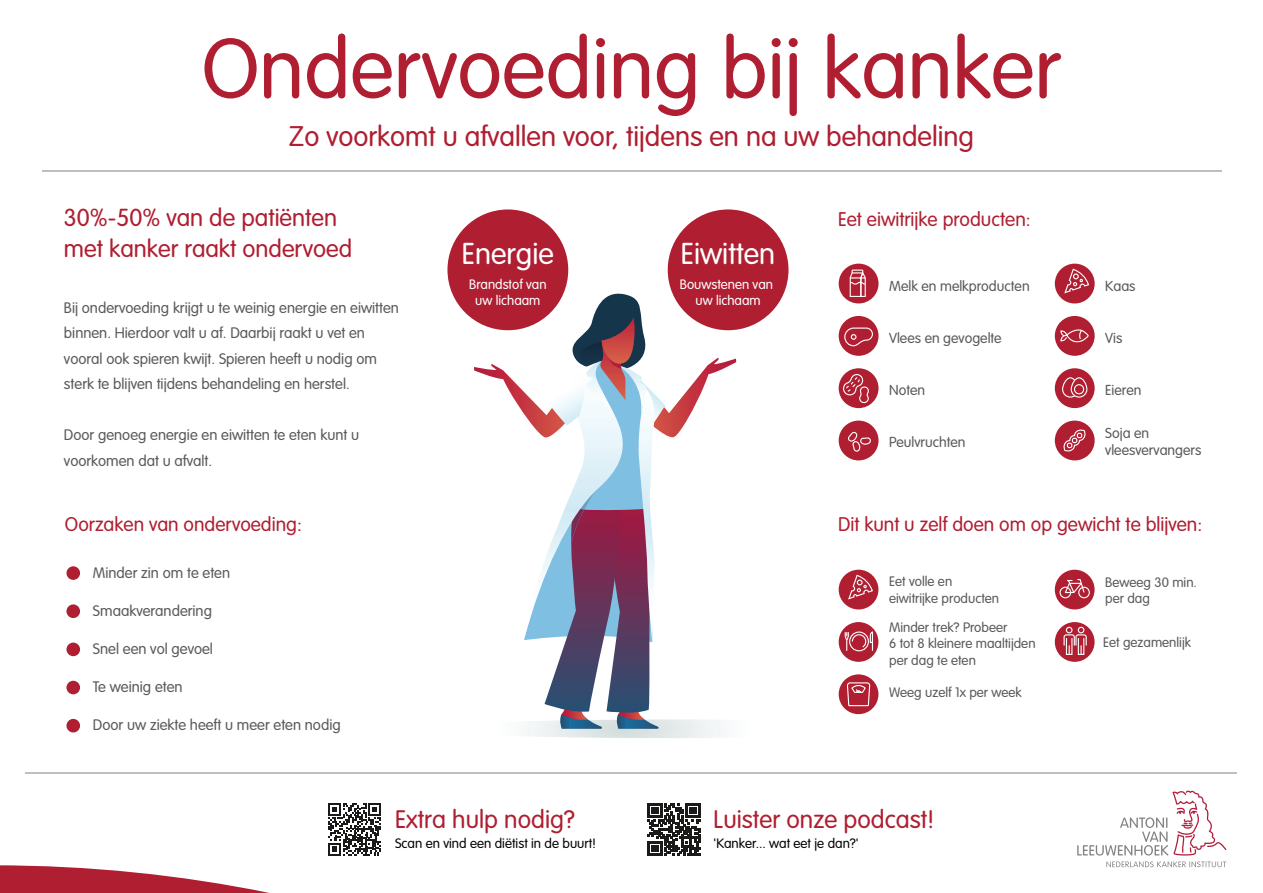
<style>
.page{position:relative;width:1263px;height:893px;background:#fff}
.page>*{position:absolute;margin:0;border:0;box-sizing:border-box;transform-origin:0 0}
.t1{font:300 83.4px "VAG Rounded Std";color:#af1e31}
.t2{font:300 29.7px "VAG Rounded Std";color:#fff}
.t3{font:300 27.9px "VAG Rounded Std";color:#af1e31}
.t4{font:300 24.9px "VAG Rounded Std";color:#af1e31}
.t5{font:300 24.3px/32px "VAG Rounded Std";color:#af1e31}
.t6{font:300 19.5px "VAG Rounded Std";color:#af1e31}
.t7{font:300 15px/25.5px "VAG Rounded Std";color:#595a5c}
.t8{font:300 14.25px/17.1px "VAG Rounded Std";color:#595a5c}
.t9{font:300 13.5px/16.5px "VAG Rounded Std";color:#595a5c}
.t10{font:300 13.5px "VAG Rounded Std";color:#040503}
.t11{font:300 13.35px/16px "VAG Rounded Std";color:#fff;text-align:center}
</style>
<div class="page">
<hr style="left:42px;top:171px;width:1179px;height:1px;background:#bebfbe">
<hr style="left:26px;top:772px;width:1211px;height:1px;background:#bebfbe">
<div style="left:447px;top:209px;width:121px;height:121px;background:#af1e31;border-radius:50%"></div>
<div style="left:668px;top:209px;width:120px;height:121px;background:#af1e31;border-radius:50%"></div>
<svg style="left:451px;top:290px;width:334px;height:448px"></svg>
<div style="left:839px;top:674px;width:39px;height:40px;background:#af1e31;border-radius:50%"></div>
<div style="left:839px;top:570px;width:39px;height:39px;background:#af1e31;border-radius:50%"></div>
<svg style="left:848px;top:574px;width:26px;height:26px"></svg>
<svg style="left:846px;top:682px;width:24px;height:33px"></svg>
<div style="left:839px;top:622px;width:39px;height:40px;background:#af1e31;border-radius:50%"></div>
<svg style="left:844px;top:631px;width:29px;height:21px"></svg>
<div style="left:1055px;top:622px;width:39px;height:40px;background:#af1e31;border-radius:50%"></div>
<div style="left:1066px;top:637px;width:6px;height:18px;border:1px solid #fff"></div>
<div style="left:1078px;top:637px;width:6px;height:18px;border:1px solid #fff"></div>
<svg style="left:1063px;top:627px;width:24px;height:27px"></svg>
<div style="left:1055px;top:570px;width:39px;height:39px;background:#af1e31;border-radius:50%"></div>
<svg style="left:1064px;top:579px;width:21px;height:15px"></svg>
<div style="left:1059px;top:587px;width:12px;height:11px;border:1px solid #fff;border-radius:50%"></div>
<div style="left:1078px;top:587px;width:12px;height:11px;border:1px solid #fff;border-radius:50%"></div>
<div style="left:839px;top:264px;width:39px;height:39px;background:#af1e31;border-radius:50%"></div>
<div style="left:839px;top:316px;width:39px;height:40px;background:#af1e31;border-radius:50%"></div>
<div style="left:839px;top:368px;width:39px;height:40px;background:#af1e31;border-radius:50%"></div>
<div style="left:839px;top:421px;width:39px;height:39px;background:#af1e31;border-radius:50%"></div>
<div style="left:850px;top:277px;width:11px;height:20px;border:1px solid #fff"></div>
<div style="left:860px;top:277px;width:6px;height:20px;border:1px solid #fff"></div>
<svg style="left:849px;top:269px;width:17px;height:16px"></svg>
<svg style="left:842px;top:327px;width:31px;height:77px"></svg>
<div style="left:1055px;top:264px;width:40px;height:39px;background:#af1e31;border-radius:50%"></div>
<svg style="left:1064px;top:268px;width:26px;height:26px"></svg>
<div style="left:1055px;top:316px;width:40px;height:40px;background:#af1e31;border-radius:50%"></div>
<div style="left:1055px;top:368px;width:40px;height:40px;background:#af1e31;border-radius:50%"></div>
<div style="left:1055px;top:421px;width:40px;height:39px;background:#af1e31;border-radius:50%"></div>
<svg style="left:1062px;top:378px;width:16px;height:19px"></svg>
<div style="left:1062px;top:377px;width:17px;height:21px;border:1px solid #fff;border-radius:8px"></div>
<svg style="left:1071px;top:378px;width:16px;height:19px"></svg>
<div style="left:1071px;top:377px;width:16px;height:21px;border:1px solid #fff;border-radius:8px"></div>
<div style="left:1074px;top:384px;width:10px;height:10px;border:1px solid #fff;border-radius:50%"></div>
<svg style="left:1063px;top:429px;width:23px;height:23px"></svg>
<svg style="left:1060px;top:329px;width:29px;height:14px"></svg>
<svg style="left:848px;top:432px;width:23px;height:20px"></svg>
<div style="left:66px;top:566px;width:14px;height:14px;background:#af1e31;border-radius:50%"></div>
<div style="left:66px;top:604px;width:14px;height:14px;background:#af1e31;border-radius:50%"></div>
<div style="left:66px;top:643px;width:14px;height:13px;background:#af1e31;border-radius:50%"></div>
<div style="left:66px;top:681px;width:14px;height:13px;background:#af1e31;border-radius:50%"></div>
<div style="left:66px;top:719px;width:14px;height:13px;background:#af1e31;border-radius:50%"></div>
<svg style="left:0;top:791px;width:1227px;height:102px"></svg>
<h1 class="t1" style="left:202px;top:21px;width:860px">Ondervoeding bij kanker</h1>
<h3 class="t3" style="left:289px;top:121px;width:687px">Zo voorkomt u afvallen voor, tijdens en na uw behandeling</h3>
<h3 class="t5" style="left:64px;top:202px;width:290px">30%-50% van de patiënten met kanker raakt ondervoed</h3>
<p class="t7" style="left:64px;top:295px;width:336px">Bij ondervoeding krijgt u te weinig energie en eiwitten binnen. Hierdoor valt u af. Daarbij raakt u vet en vooral ook spieren kwijt. Spieren heeft u nodig om sterk te blijven tijdens behandeling en herstel.</p>
<p class="t7" style="left:64px;top:423px;width:297px">Door genoeg energie en eiwitten te eten kunt u voorkomen dat u afvalt.</p>
<h2 class="t2" style="left:462px;top:237px;width:94px">Energie</h2>
<p class="t11" style="left:469px;top:277px;width:79px">Brandstof van uw lichaam</p>
<h2 class="t2" style="left:681px;top:237px;width:96px">Eiwitten</h2>
<p class="t11" style="left:680px;top:277px;width:95px">Bouwstenen van uw lichaam</p>
<h3 class="t6" style="left:838px;top:208px;width:194px">Eet eiwitrijke producten:</h3>
<p class="t8" style="left:889px;top:278px;width:142px">Melk en melkproducten</p>
<p class="t8" style="left:889px;top:330px;width:114px">Vlees en gevogelte</p>
<p class="t8" style="left:889px;top:382px;width:37px">Noten</p>
<p class="t8" style="left:889px;top:434px;width:78px">Peulvruchten</p>
<p class="t8" style="left:1105px;top:278px;width:32px">Kaas</p>
<p class="t8" style="left:1105px;top:330px;width:19px">Vis</p>
<p class="t8" style="left:1105px;top:382px;width:38px">Eieren</p>
<p class="t8" style="left:1105px;top:425px;width:98px">Soja en vleesvervangers</p>
<h3 class="t6" style="left:65px;top:513px;width:238px">Oorzaken van ondervoeding:</h3>
<p class="t7" style="left:93px;top:560px;width:139px">Minder zin om te eten</p>
<p class="t7" style="left:93px;top:598px;width:121px">Smaakverandering</p>
<p class="t7" style="left:93px;top:636px;width:122px">Snel een vol gevoel</p>
<p class="t7" style="left:93px;top:674px;width:91px">Te weinig eten</p>
<p class="t7" style="left:93px;top:712px;width:249px">Door uw ziekte heeft u meer eten nodig</p>
<h3 class="t4" style="left:395px;top:805px;width:181px">Extra hulp nodig?</h3>
<p class="t10" style="left:395px;top:835px;width:203px">Scan en vind een diëtist in de buurt!</p>
<h3 class="t6" style="left:838px;top:513px;width:366px">Dit kunt u zelf doen om op gewicht te blijven:</h3>
<p class="t9" style="left:889px;top:574px;width:112px">Eet volle en eiwitrijke producten</p>
<p class="t9" style="left:889px;top:619px;width:148px">Minder trek? Probeer<br>6 tot 8 kleinere maaltijden per dag te eten</p>
<p class="t9" style="left:889px;top:685px;width:134px">Weeg uzelf 1x per week</p>
<h3 class="t4" style="left:714px;top:805px;width:223px">Luister onze podcast!</h3>
<p class="t10" style="left:714px;top:835px;width:147px">'Kanker... wat eet je dan?'</p>
<p class="t9" style="left:1105px;top:574px;width:93px">Beweeg 30 min. per dag</p>
<p class="t9" style="left:1103px;top:634px;width:89px">Eet gezamenlijk</p>
</div>
